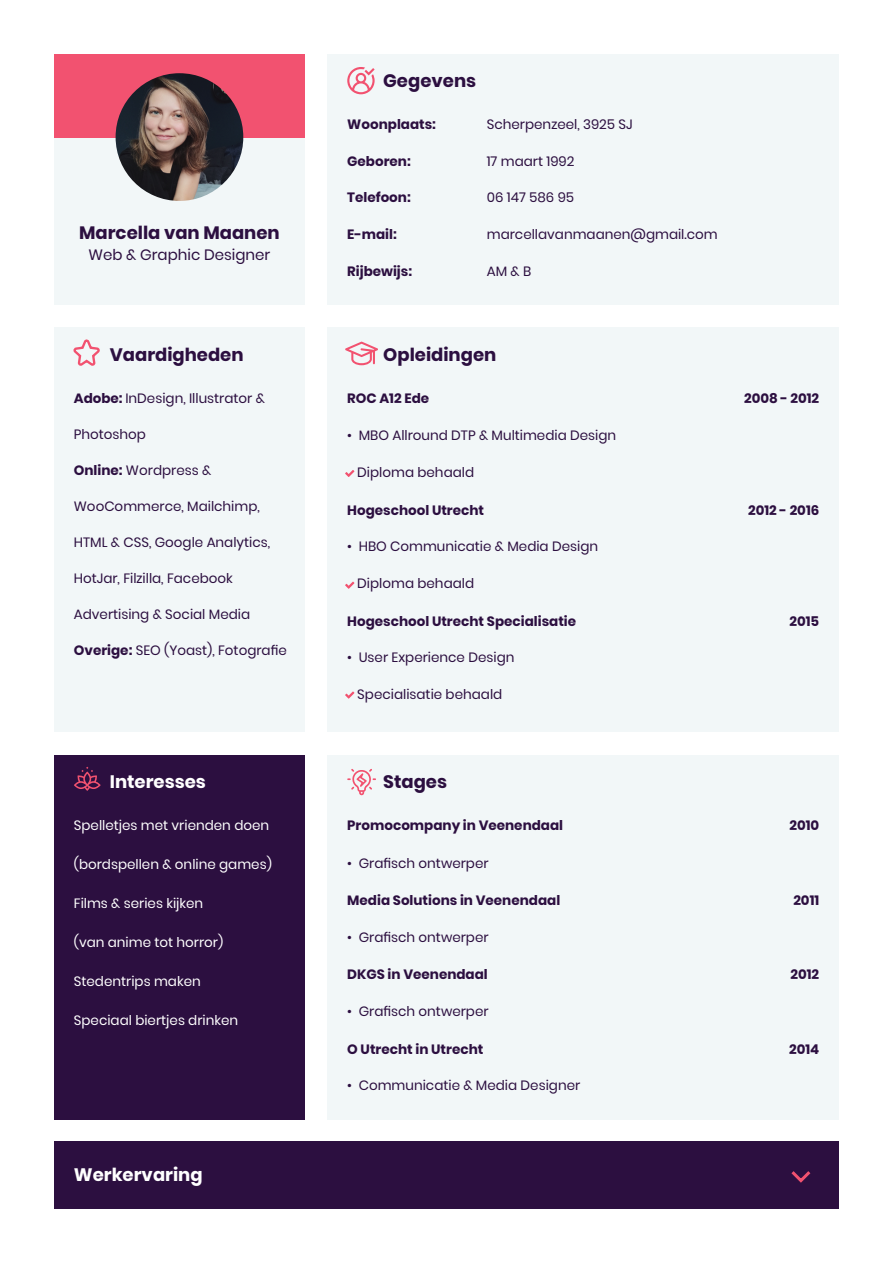
<style>
.page{position:relative;width:893px;height:1263px;background:#fff}
.page>*{position:absolute;margin:0;border:0;box-sizing:border-box;transform-origin:0 0}
.t1{font:700 18px "Poppins";color:#2c0f40}
.t2{font:700 18px "Poppins";color:#fff}
.t3{font:15px "Poppins";color:#2c0f40}
.t4{font:13.5px "Poppins";color:#2c0f40}
.t5{font:700 13.5px "Poppins";color:#2c0f40}
.t6{font:13.5px "Poppins";color:#fff}
.s1{font-weight:700}
</style>
<div class="page">
<div style="left:327px;top:54px;width:512px;height:251px;background:#f2f7f8"></div>
<div style="left:54px;top:328px;width:251px;height:404px;background:#f2f7f8"></div>
<div style="left:327px;top:328px;width:512px;height:404px;background:#f2f7f8"></div>
<div style="left:54px;top:137px;width:251px;height:168px;background:#f2f7f8"></div>
<div style="left:54px;top:54px;width:251px;height:83px;background:#f25270"></div>
<img style="left:116px;top:73px;width:127px;height:128px;border-radius:64px">
<svg style="left:73px;top:339px;width:27px;height:27px"></svg>
<svg style="left:345px;top:342px;width:33px;height:23px"></svg>
<svg style="left:347px;top:67px;width:28px;height:27px"></svg>
<svg style="left:345px;top:582px;width:9px;height:7px"></svg>
<svg style="left:345px;top:691px;width:9px;height:8px"></svg>
<svg style="left:345px;top:470px;width:9px;height:7px"></svg>
<div style="left:327px;top:755px;width:512px;height:364px;background:#f2f7f8"></div>
<svg style="left:347px;top:769px;width:29px;height:26px"></svg>
<div style="left:54px;top:755px;width:251px;height:364px;background:#2c0f40"></div>
<svg style="left:74px;top:767px;width:27px;height:24px"></svg>
<div style="left:54px;top:1142px;width:785px;height:67px;background:#2c0f40"></div>
<svg style="left:791px;top:1171px;width:20px;height:12px"></svg>
<h1 class="t1" style="left:79px;top:222px;width:202px">Marcella van Maanen</h1>
<p class="t3" style="left:88px;top:246px;width:183px">Web &amp; Graphic Designer</p>
<h1 class="t1" style="left:110px;top:344px;width:135px">Vaardigheden</h1>
<p class="t4" style="left:74px;top:390px;width:193px"><span class="s1">Adobe:</span> InDesign, Illustrator &amp;</p>
<p class="t4" style="left:74px;top:426px;width:74px">Photoshop</p>
<p class="t4" style="left:74px;top:462px;width:139px"><span class="s1">Online:</span> Wordpress &amp;</p>
<p class="t4" style="left:74px;top:498px;width:188px">WooCommerce, Mailchimp,</p>
<p class="t4" style="left:74px;top:534px;width:198px">HTML &amp; CSS, Google Analytics,</p>
<p class="t4" style="left:74px;top:570px;width:161px">HotJar, Filzilla, Facebook</p>
<p class="t4" style="left:74px;top:606px;width:178px">Advertising &amp; Social Media</p>
<p class="t4" style="left:74px;top:642px;width:215px"><span class="s1">Overige:</span> SEO (Yoast), Fotografie</p>
<h1 class="t2" style="left:110px;top:771px;width:98px">Interesses</h1>
<p class="t6" style="left:74px;top:817px;width:197px">Spelletjes met vrienden doen</p>
<p class="t6" style="left:74px;top:856px;width:199px">(bordspellen &amp; online games)</p>
<p class="t6" style="left:74px;top:895px;width:131px">Films &amp; series kijken</p>
<p class="t6" style="left:74px;top:934px;width:151px">(van anime tot horror)</p>
<p class="t6" style="left:74px;top:973px;width:128px">Stedentrips maken</p>
<p class="t6" style="left:74px;top:1012px;width:166px">Speciaal biertjes drinken</p>
<h1 class="t2" style="left:74px;top:1164px;width:130px">Werkervaring</h1>
<h1 class="t1" style="left:383px;top:70px;width:94px">Gegevens</h1>
<p class="t5" style="left:347px;top:116px;width:90px">Woonplaats:</p>
<p class="t4" style="left:487px;top:116px;width:147px">Scherpenzeel, 3925 SJ</p>
<p class="t5" style="left:347px;top:153px;width:65px">Geboren:</p>
<p class="t4" style="left:487px;top:153px;width:89px">17 maart 1992</p>
<p class="t5" style="left:347px;top:190px;width:65px">Telefoon:</p>
<p class="t4" style="left:487px;top:190px;width:89px">06 147 586 95</p>
<p class="t5" style="left:347px;top:227px;width:51px">E-mail:</p>
<p class="t4" style="left:487px;top:227px;width:232px">marcellavanmaanen@gmail.com</p>
<p class="t5" style="left:347px;top:263px;width:66px">Rijbewijs:</p>
<p class="t4" style="left:487px;top:263px;width:46px">AM &amp; B</p>
<h1 class="t1" style="left:383px;top:344px;width:115px">Opleidingen</h1>
<p class="t5" style="left:347px;top:390px;width:83px">ROC A12 Ede</p>
<p class="t5" style="left:744px;top:390px;width:77px">2008 - 2012</p>
<p class="t4" style="left:347px;top:427px;width:270px">• MBO Allround DTP &amp; Multimedia Design</p>
<p class="t4" style="left:357px;top:464px;width:118px">Diploma behaald</p>
<p class="t5" style="left:347px;top:502px;width:138px">Hogeschool Utrecht</p>
<p class="t5" style="left:748px;top:502px;width:73px">2012 - 2016</p>
<p class="t4" style="left:347px;top:539px;width:252px">• HBO Communicatie &amp; Media Design</p>
<p class="t4" style="left:357px;top:575px;width:118px">Diploma behaald</p>
<p class="t5" style="left:347px;top:613px;width:230px">Hogeschool Utrecht Specialisatie</p>
<p class="t5" style="left:789px;top:613px;width:31px">2015</p>
<p class="t4" style="left:347px;top:650px;width:169px">• User Experience Design</p>
<p class="t4" style="left:357px;top:686px;width:147px">Specialisatie behaald</p>
<h1 class="t1" style="left:383px;top:771px;width:65px">Stages</h1>
<p class="t5" style="left:347px;top:817px;width:217px">Promocompany in Veenendaal</p>
<p class="t5" style="left:789px;top:817px;width:31px">2010</p>
<p class="t4" style="left:347px;top:855px;width:143px">• Grafisch ontwerper</p>
<p class="t5" style="left:347px;top:892px;width:214px">Media Solutions in Veenendaal</p>
<p class="t5" style="left:793px;top:892px;width:27px">2011</p>
<p class="t4" style="left:347px;top:929px;width:143px">• Grafisch ontwerper</p>
<p class="t5" style="left:347px;top:967px;width:142px">DKGS in Veenendaal</p>
<p class="t5" style="left:790px;top:967px;width:30px">2012</p>
<p class="t4" style="left:347px;top:1003px;width:143px">• Grafisch ontwerper</p>
<p class="t5" style="left:347px;top:1041px;width:138px">O Utrecht in Utrecht</p>
<p class="t5" style="left:789px;top:1041px;width:32px">2014</p>
<p class="t4" style="left:347px;top:1078px;width:235px">• Communicatie &amp; Media Designer</p>
</div>
